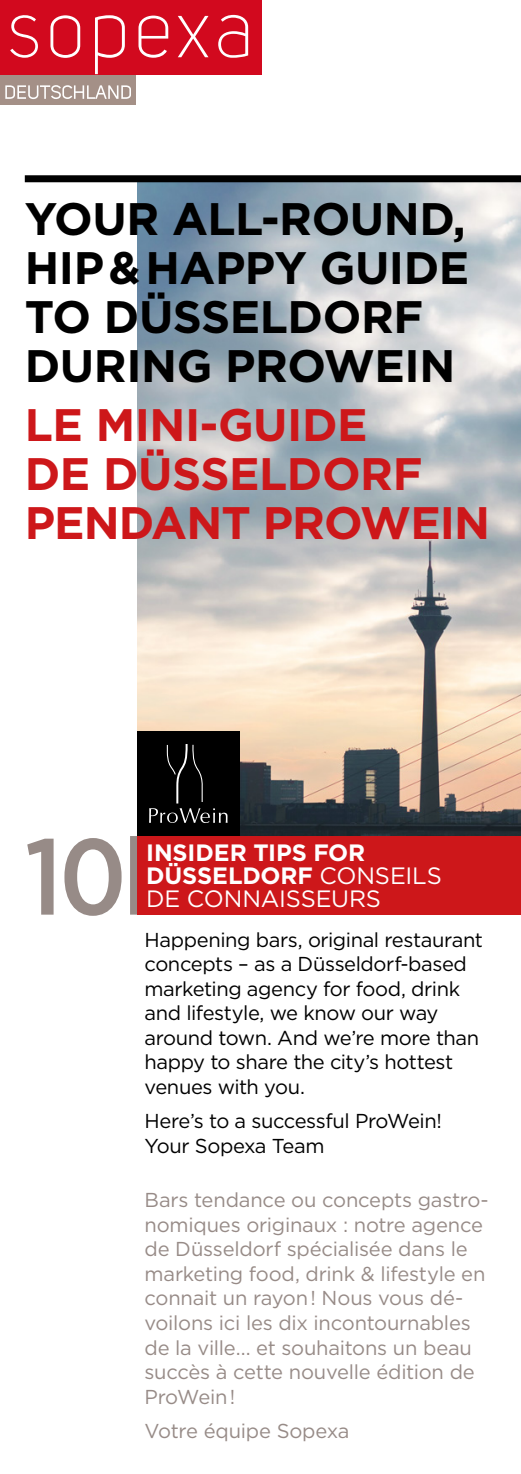
<style>
.page{position:relative;width:521px;height:1474px;background:#fff}
.page>*{position:absolute;margin:0;border:0;box-sizing:border-box;transform-origin:0 0}
.t1{font:500 107.8px "Gotham Narrow";color:#978b87}
.t2{font:700 45.5px/49px "Gotham";letter-spacing:-.01em;color:#000}
.t3{font:700 45.5px/49px "Gotham";letter-spacing:-.01em;color:#cd171a}
.t4{font:700 23.62px/22.8px "Gotham";letter-spacing:-.005em;color:#fff}
.t5{font:20.12px/24.5px "Gotham";letter-spacing:-.01em;color:#978b87}
.t6{font:20.12px/24.5px "Gotham";letter-spacing:-.02em;color:#000}
.s1{font-weight:400}
</style>
<div class="page">
<img style="left:137px;top:182px;width:384px;height:654px">
<div style="left:0;top:67px;width:136px;height:38px;background:#a49087"></div>
<svg style="left:5px;top:85px;width:126px;height:14px"></svg>
<div style="left:0;top:0;width:261px;height:74px;background:#d2091e"></div>
<svg style="left:10px;top:15px;width:28px;height:43px"></svg>
<svg style="left:50px;top:15px;width:30px;height:43px"></svg>
<svg style="left:95px;top:15px;width:30px;height:59px"></svg>
<svg style="left:138px;top:16px;width:30px;height:42px"></svg>
<svg style="left:178px;top:16px;width:30px;height:41px"></svg>
<svg style="left:218px;top:15px;width:30px;height:43px"></svg>
<div style="left:137px;top:731px;width:102px;height:105px;background:#000"></div>
<svg style="left:149px;top:744px;width:79px;height:79px"></svg>
<div style="left:25px;top:175px;width:496px;height:7px;background:#000"></div>
<div style="left:130px;top:836px;width:7px;height:78px;background:#978b87"></div>
<div style="left:137px;top:836px;width:384px;height:78px;background:#cd171a"></div>
<h2 class="t2" style="left:25px;top:193px;width:446px">YOUR ALL-ROUND,<br>HIP&amp;HAPPY GUIDE<br>TO DÜSSELDORF<br>DURING PROWEIN</h2>
<h2 class="t3" style="left:25px;top:399px;width:467px">LE MINI-GUIDE<br>DE DÜSSELDORF<br>PENDANT PROWEIN</h2>
<h1 class="t1" style="left:25px;top:808px;width:103px">10</h1>
<p class="t4" style="left:146px;top:840px;width:297px">INSIDER TIPS FOR<br>DÜSSELDORF <span class="s1">CONSEILS<br>DE CONNAISSEURS</span></p>
<p class="t6" style="left:144px;top:926px;width:340px">Happening bars, original restaurant concepts – as a Düsseldorf-based marketing agency for food, drink and lifestyle, we know our way around town. And we’re more than happy to share the city’s hottest venues with you.</p>
<p class="t6" style="left:144px;top:1108px;width:299px">Here’s to a successful ProWein!<br>Your Sopexa Team</p>
<p class="t5" style="left:144px;top:1187px;width:346px">Bars tendance ou concepts gastro&shy;nomiques originaux : notre agence de Düsseldorf spécialisée dans le marketing food, drink &amp; lifestyle en connait un rayon ! Nous vous dé&shy;voilons ici les dix incontournables de la ville... et souhaitons un beau succès à cette nouvelle édition de<br>ProWein !</p>
<p class="t5" style="left:144px;top:1417px;width:206px">Votre équipe Sopexa</p>
</div>
